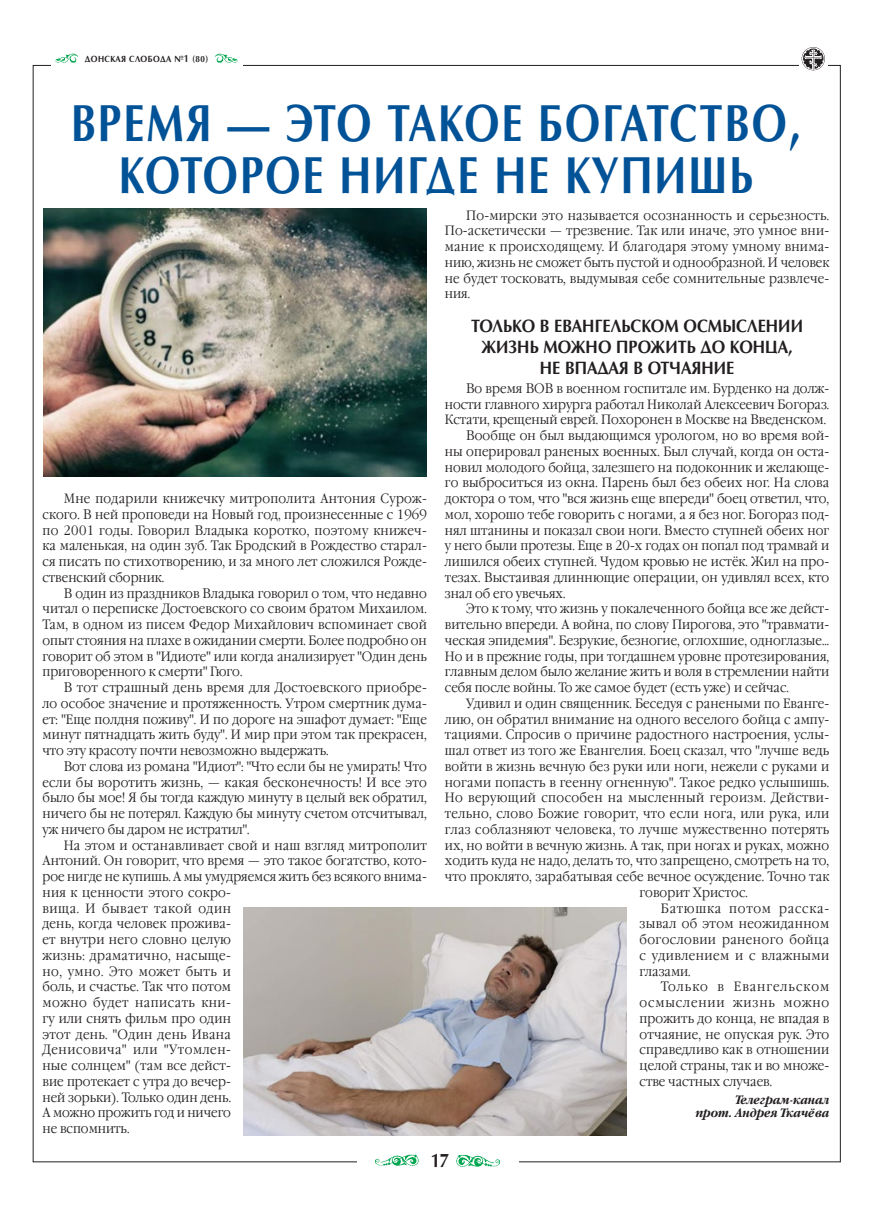
<style>
.page{position:relative;width:893px;height:1229px;background:#fff}
.page>*{position:absolute;margin:0;border:0;box-sizing:border-box;transform-origin:0 0}
.t1{font:700 52.5px "AG Opus";letter-spacing:.05em;color:#015297;scale:.8 1}
.t2{font:700 19.5px "AG Opus";color:#231f20;scale:.9 1}
.t3{font:700 18px/21px "AG Opus";letter-spacing:.005em;color:#231f20;scale:.9 1}
.t4{font:300 13.5px/15.8px "Garamond C";letter-spacing:.005em;color:#231f20;text-align:justify;scale:.9 1}
.t5{font:300 13.5px "Garamond C";letter-spacing:.025em;color:#231f20;scale:.9 1}
.t6{font:300 13.5px "Garamond C";letter-spacing:.035em;color:#231f20;scale:.9 1}
.t7{font:300 13.5px "Garamond C";letter-spacing:.03em;color:#231f20;scale:.9 1}
.t8{font:300 13.5px "Garamond C";letter-spacing:.07em;color:#231f20;scale:.9 1}
.t9{font:300 13.5px "Garamond C";letter-spacing:.06em;color:#231f20;scale:.9 1}
.t10{font:300 13.5px "Garamond C";letter-spacing:.08em;color:#231f20;scale:.9 1}
.t11{font:italic 700 12px/13.5px "Garamond C";letter-spacing:.005em;color:#231f20;text-align:right;scale:.9 1}
.t12{font:700 9px "AG Opus";letter-spacing:.055em;color:#231f20;scale:.9 1}
.s1{font-size:10.5px}
</style>
<div class="page">
<svg style="left:802px;top:47px;width:23px;height:23px"></svg>
<img style="left:56px;top:53px;width:22px;height:10px">
<img style="left:216px;top:53px;width:22px;height:10px">
<img style="left:375px;top:1154px;width:43px;height:12px">
<img style="left:457px;top:1154px;width:43px;height:12px">
<img style="left:44px;top:208px;width:383px;height:269px">
<img style="left:244px;top:907px;width:383px;height:228px">
<p class="t12" style="left:85px;top:54px;width:139px">ДОНСКАЯ СЛОБОДА №<span class="s1">1</span> (80)</p>
<h1 class="t1" style="left:71px;top:92px;width:69px">Время</h1>
<h1 class="t1" style="left:228px;top:92px;width:234px">ó это такое</h1>
<h1 class="t1" style="left:538px;top:92px;width:139px">бо гатство</h1>
<h1 class="t1" style="left:789px;top:92px;width:16px">,</h1>
<h1 class="t1" style="left:119px;top:144px;width:37px">которое</h1>
<h1 class="t1" style="left:339px;top:144px;width:518px">нигде не купишь</h1>
<p class="t4" style="left:43px;top:491px;width:429px;text-indent:21px">Мне подарили книжечку митрополита Антония Сурож&shy;ского. В ней проповеди на Новый год, произнесенные с 1969 по 2001 годы. Говорил Владыка коротко, поэтому книжеч&shy;ка маленькая, на один зуб. Так Бродский в Рождество старал&shy;ся писать по стихотворению, и за много лет сложился Рожде&shy;ственский сборник.</p>
<p class="t4" style="left:43px;top:586px;width:429px;text-indent:21px">В один из праздников Владыка говорил о том, что недавно читал о переписке Достоевского со своим братом Михаилом.<br>Там, в одном из писем Федор Михайлович вспоминает свой опыт стояния на плахе в ожидании смерти. Более подробно он говорит об этом в "Идиоте" или когда анализирует "Один день приговоренного к смерти" Гюго.</p>
<p class="t4" style="left:43px;top:680px;width:429px;text-indent:21px">В тот страшный день время для Достоевского приобре&shy;ло особое значение и протяженность. Утром смертник дума&shy;ет: "Еще полдня поживу". И по дороге на эшафот думает: "Еще минут пятнадцать жить буду". И мир при этом так прекрасен, что эту красоту почти невозможно выдержать.</p>
<p class="t4" style="left:43px;top:759px;width:429px;text-indent:21px">Вот слова из романа "Идиот": "Что если бы не умирать! Что если бы воротить жизнь, — какая бесконечность! И все это было бы мое! Я бы тогда каждую минуту в целый век обратил, ничего бы не потерял. Каждую бы минуту счетом отсчитывал, уж ничего бы даром не истратил".</p>
<p class="t4" style="left:43px;top:838px;width:429px;text-align:left;text-indent:21px">На этом и останавливает свой и наш взгляд митрополит<br>Антоний. Он говорит, что время — это такое богатство, кото&shy;рое нигде не купишь. А мы умудряемся жить без всякого внима&shy;ния к ценности этого сокро-<br>вища. И бывает такой один<br>день, когда человек прожива-<br>ет внутри него словно целую<br>жизнь: драматично, насыще-<br>но, умно. Это может быть и<br>боль, и счастье. Так что потом<br>можно будет написать кни-<br>гу или снять фильм про один<br>этот день. "Один день Ивана<br>Денисовича" или "Утомлен-<br>ные солнцем" (там все дейст-<br>вие протекает с утра до вечер-<br>ней зорьки). Только один день.<br>А можно прожить год и ничего<br>не вспомнить.</p>
<p class="t4" style="left:445px;top:208px;width:429px;text-indent:21px">По-мирски это называется осознанность и серьезность.<br>По-аскетически — трезвение. Так или иначе, это умное вни&shy;мание к происходящему. И благодаря этому умному внима&shy;нию, жизнь не сможет быть пустой и однообразной. И человек не будет тосковать, выдумывая себе сомнительные развлече&shy;ния.</p>
<h3 class="t3" style="left:471px;top:316px;width:192px">Только в Еван гельском</h3>
<h3 class="t3" style="left:683px;top:316px;width:15px">осм</h3>
<h3 class="t3" style="left:481px;top:316px;width:320px;text-indent:241px">ыслении жизнь можно прожить до кон</h3>
<h3 class="t3" style="left:765px;top:337px;width:32px">ца,</h3>
<h3 class="t3" style="left:540px;top:358px;width:65px">не впадая</h3>
<h3 class="t3" style="left:633px;top:358px;width:29px">в отчаяние</h3>
<p class="t4" style="left:466px;top:381px;width:405px">Во время ВОВ в военном госпитале им. Бурденко на долж-</p>
<p class="t4" style="left:445px;top:397px;width:427px">ности главного хирурга работал Николай Алексеевич Богораз.</p>
<p class="t4" style="left:445px;top:412px;width:423px">Кстати, крещеный еврей. Похоронен в Москве на Введенском.</p>
<p class="t4" style="left:466px;top:428px;width:405px">Вообще он был выдающимся урологом, но во время вой-</p>
<p class="t4" style="left:445px;top:444px;width:429px">ны оперировал раненых военных. Был случай, когда он оста-</p>
<p class="t4" style="left:445px;top:460px;width:429px">новил молодого бойца, залезшего на подоконник и желающе-</p>
<p class="t4" style="left:445px;top:475px;width:429px">го выброситься из окна. Парень был без обеих ног. На слова</p>
<p class="t4" style="left:445px;top:491px;width:428px">доктора о том, что "вся жизнь еще впереди" боец ответил, что,</p>
<p class="t4" style="left:445px;top:507px;width:429px">мол, хорошо тебе говорить с ногами, а я без ног. Богораз под-</p>
<p class="t4" style="left:445px;top:523px;width:429px">нял штанины и показал свои ноги. Вместо ступней обеих ног</p>
<p class="t4" style="left:445px;top:538px;width:429px">у него были протезы. Еще в 20-х годах он попал под трамвай и</p>
<p class="t4" style="left:445px;top:554px;width:429px">лишился обеих ступней. Чудом кровью не истёк. Жил на про-</p>
<p class="t4" style="left:445px;top:570px;width:429px">тезах. Выстаивая длиннющие операции, он удивлял всех, кто</p>
<p class="t4" style="left:445px;top:586px;width:134px">знал об его увечьях.</p>
<p class="t4" style="left:466px;top:601px;width:405px">Это к тому, что жизнь у покалеченного бойца все же дейст-</p>
<p class="t4" style="left:445px;top:617px;width:429px">вительно впереди. А война, по слову Пирогова, это "травмати-</p>
<p class="t4" style="left:445px;top:633px;width:422px">ческая эпидемия". Безрукие, безногие, оглохшие, одноглазые...</p>
<p class="t4" style="left:445px;top:649px;width:429px">Но и в прежние годы, при тогдашнем уровне протезирования,</p>
<p class="t4" style="left:445px;top:664px;width:429px">главным делом было желание жить и воля в стремлении найти</p>
<p class="t4" style="left:445px;top:680px;width:382px">себя после войны. То же самое будет (есть уже) и сейчас.</p>
<p class="t4" style="left:466px;top:696px;width:405px">Удивил и один священник. Беседуя с ранеными по Еванге-</p>
<p class="t4" style="left:445px;top:712px;width:429px">лию, он обратил внимание на одного веселого бойца с ампу-</p>
<p class="t4" style="left:445px;top:727px;width:429px">тациями. Спросив о причине радостного настроения, услы-</p>
<p class="t4" style="left:445px;top:743px;width:429px">шал ответ из того же Евангелия. Боец сказал, что "лучше ведь</p>
<p class="t4" style="left:445px;top:759px;width:429px">войти в жизнь вечную без руки или ноги, нежели с руками и</p>
<p class="t4" style="left:445px;top:775px;width:427px">ногами попасть в геенну огненную". Такое редко услышишь.</p>
<p class="t6" style="left:445px;top:790px;width:428px">Но верующий способен на мысленный героизм. Действи-</p>
<p class="t5" style="left:445px;top:806px;width:429px">тельно, слово Божие говорит, что если нога, или рука, или</p>
<p class="t5" style="left:445px;top:822px;width:428px">глаз соблазняют человека, то лучше мужественно потерять</p>
<p class="t4" style="left:445px;top:838px;width:429px">их, но войти в вечную жизнь. А так, при ногах и руках, можно</p>
<p class="t4" style="left:445px;top:853px;width:428px">ходить куда не надо, делать то, что запрещено, смотреть на то,</p>
<p class="t4" style="left:445px;top:869px;width:429px">что проклято, зарабатывая себе вечное осуждение. Точно так</p>
<p class="t4" style="left:639px;top:885px;width:121px">говорит Христос.</p>
<p class="t9" style="left:661px;top:900px;width:189px">Батюшка потом расска-</p>
<p class="t7" style="left:640px;top:916px;width:212px">зывал об этом неожиданном</p>
<p class="t6" style="left:640px;top:932px;width:212px">богословии раненого бойца</p>
<p class="t6" style="left:640px;top:948px;width:212px">с удивлением и с влажными</p>
<p class="t4" style="left:640px;top:964px;width:57px">глазами.</p>
<p class="t10" style="left:661px;top:979px;width:189px">Только в Евангельском</p>
<p class="t8" style="left:640px;top:995px;width:212px">осмыслении жизнь можно</p>
<p class="t4" style="left:640px;top:1011px;width:212px">прожить до конца, не впадая в</p>
<p class="t4" style="left:640px;top:1027px;width:212px">отчаяние, не опуская рук. Это</p>
<p class="t4" style="left:640px;top:1042px;width:212px">справедливо как в отношении</p>
<p class="t4" style="left:640px;top:1058px;width:212px">целой страны, так и во множе-</p>
<p class="t4" style="left:640px;top:1074px;width:147px">стве частных случаев.</p>
<p class="t11" style="left:695px;top:1094px;width:150px">Телеграм-канал прот. Андрея Ткачёва</p>
<h2 class="t2" style="left:431px;top:1149px;width:22px">17</h2>
</div>
